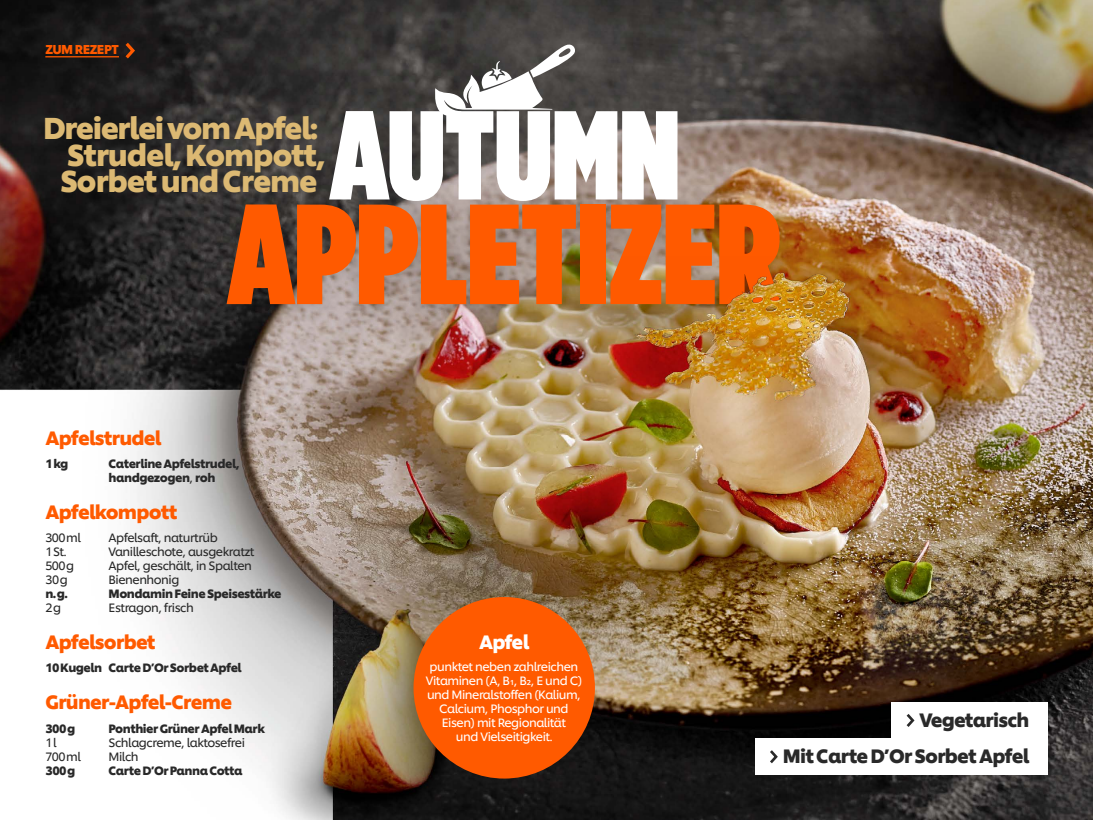
<style>
.page{position:relative;width:1093px;height:820px;background:#fff}
.page>*{position:absolute;margin:0;border:0;box-sizing:border-box;transform-origin:0 0}
.t1{font:900 142px "Gotham Condensed";color:#ff5a00}
.t2{font:900 126px "Gotham Condensed";color:#fff}
.t3{font:700 30px/26.8px "Unilever Shilling";letter-spacing:-.04em;color:#dcb973}
.t4{font:700 19.2px "Unilever Shilling";letter-spacing:-.04em;color:#ff5a00}
.t5{font:700 19.2px "Unilever Shilling";letter-spacing:-.04em;color:#292929}
.t6{font:700 19.2px "Unilever Shilling";letter-spacing:-.045em;color:#fff}
.t7{font:700 12.8px "Unilever Shilling";letter-spacing:-.04em;color:#ff5a00}
.t8{font:700 12px/14px "Unilever Shilling";letter-spacing:-.04em;color:#292929}
.t9{font:12px "Unilever Shilling";letter-spacing:-.04em;color:#292929}
.t10{font:12px/14px "Unilever Shilling";letter-spacing:-.04em;color:#fff;text-align:center}
.s1{font-weight:400}
</style>
<div class="page">
<img style="left:0;top:0;width:1093px;height:819px">
<div style="left:203px;top:180px;width:601px;height:149px;background:#000;opacity:.2"></div>
<div style="left:755px;top:738px;width:292px;height:36px;background:#fff"></div>
<svg style="left:770px;top:750px;width:8px;height:14px"></svg>
<img style="left:621px;top:257px;width:270px;height:154px">
<svg style="left:433px;top:43px;width:144px;height:74px"></svg>
<div style="left:413px;top:596px;width:182px;height:182px;background:#ff5a00;border-radius:50%"></div>
<div style="left:891px;top:701px;width:156px;height:37px;background:#fff"></div>
<svg style="left:906px;top:714px;width:9px;height:13px"></svg>
<hr style="left:45px;top:56px;width:74px;height:1px;background:#ff5a00">
<svg style="left:122px;top:39px;width:15px;height:23px"></svg>
<p class="t7" style="left:45px;top:40px;width:75px">ZUM REZEPT</p>
<h2 class="t2" style="left:330px;top:79px;width:351px">AUTUMN</h2>
<h3 class="t3" style="left:60px;top:111px;width:267px;text-indent:-17px">Dreierlei vom Apfel:<br>Strudel, Kompott,<br>Sorbet und Creme</h3>
<h1 class="t1" style="left:228px;top:169px;width:554px">APPLETIZER</h1>
<h3 class="t4" style="left:45px;top:422px;width:118px">Apfelstrudel</h3>
<p class="t8" style="left:45px;top:455px;width:25px">1kg</p>
<p class="t8" style="left:109px;top:455px;width:132px">Caterline Apfelstrudel, handgezogen<span class="s1">,</span> roh</p>
<h3 class="t4" style="left:45px;top:496px;width:134px">Apfelkompott</h3>
<p class="t9" style="left:45px;top:528px;width:37px">300ml</p>
<p class="t9" style="left:109px;top:528px;width:111px">Apfelsaft, naturtrüb</p>
<p class="t9" style="left:45px;top:542px;width:23px">1St.</p>
<p class="t9" style="left:109px;top:542px;width:147px">Vanilleschote, ausgekratzt</p>
<p class="t9" style="left:45px;top:556px;width:30px">500g</p>
<p class="t9" style="left:109px;top:556px;width:145px">Apfel, geschält, in Spalten</p>
<p class="t9" style="left:45px;top:570px;width:24px">30g</p>
<p class="t9" style="left:109px;top:570px;width:72px">Bienenhonig</p>
<p class="t8" style="left:45px;top:585px;width:24px">n.g.</p>
<p class="t8" style="left:109px;top:585px;width:175px">Mondamin Feine Speisestärke</p>
<p class="t9" style="left:45px;top:598px;width:17px">2g</p>
<p class="t9" style="left:109px;top:598px;width:87px">Estragon, frisch</p>
<h3 class="t4" style="left:45px;top:627px;width:112px">Apfelsorbet</h3>
<p class="t8" style="left:45px;top:659px;width:198px">10Kugeln Carte D’Or Sorbet Apfel</p>
<h3 class="t4" style="left:45px;top:687px;width:188px">Grüner-Apfel-Creme</h3>
<p class="t8" style="left:45px;top:719px;width:32px">300g</p>
<p class="t8" style="left:109px;top:719px;width:158px">Ponthier Grüner Apfel Mark</p>
<p class="t9" style="left:45px;top:733px;width:13px">1l</p>
<p class="t9" style="left:109px;top:733px;width:138px">Schlagcreme, laktosefrei</p>
<p class="t9" style="left:45px;top:747px;width:37px">700ml</p>
<p class="t9" style="left:109px;top:747px;width:32px">Milch</p>
<p class="t8" style="left:45px;top:761px;width:32px">300g</p>
<p class="t8" style="left:109px;top:761px;width:135px">Carte D’Or Panna Cotta</p>
<h3 class="t6" style="left:479px;top:626px;width:52px">Apfel</h3>
<p class="t10" style="left:426px;top:658px;width:158px">punktet neben zahlreichen<br>Vitaminen (A, B1, B2, E und C) und Mineralstoffen (Kalium,<br>Calcium, Phosphor und<br>Eisen) mit Regionalität<br>und Vielseitigkeit.</p>
<h3 class="t5" style="left:919px;top:704px;width:112px">Vegetarisch</h3>
<h3 class="t5" style="left:783px;top:740px;width:248px">Mit Carte D’Or Sorbet Apfel</h3>
</div>
